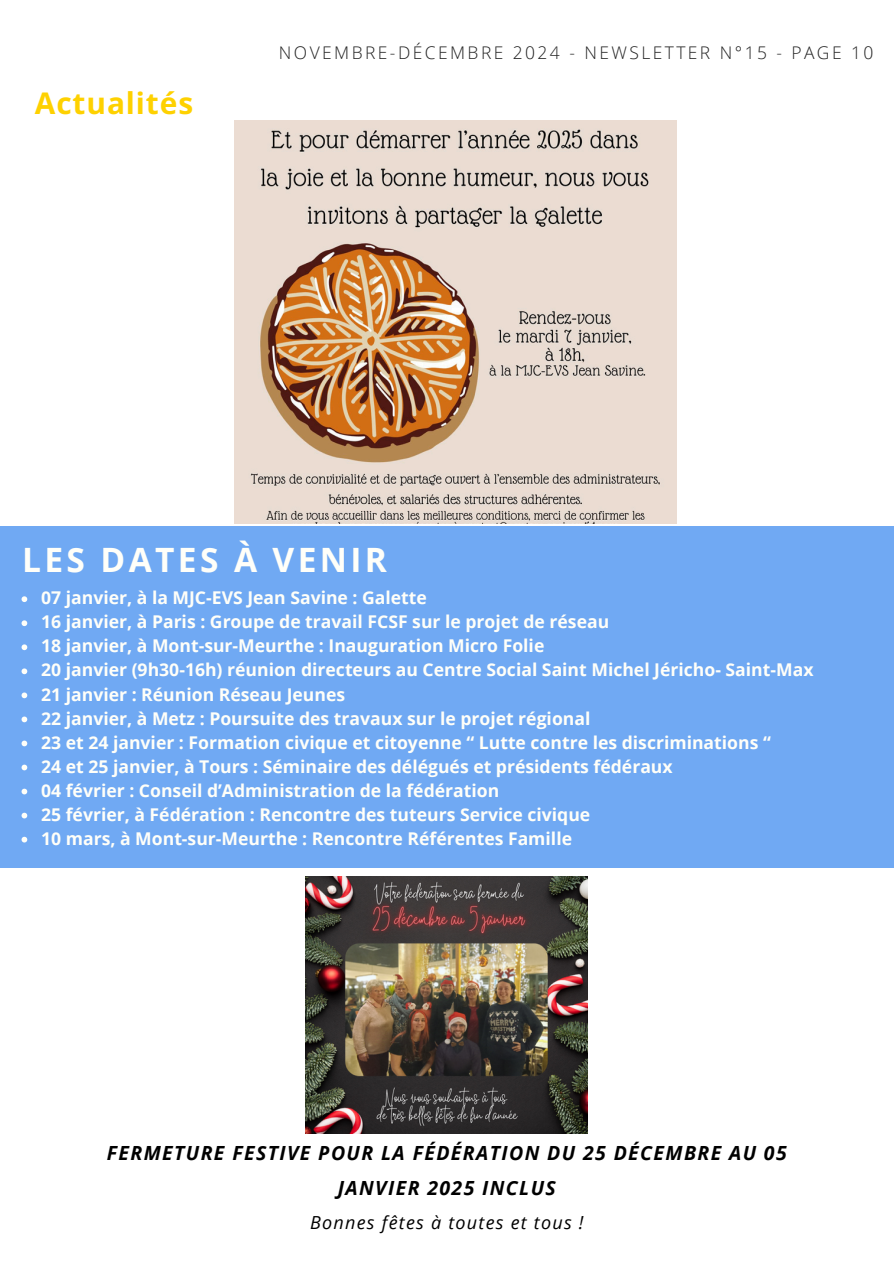
<style>
.page{position:relative;width:894px;height:1264px;background:#fff}
.page>*{position:absolute;margin:0;border:0;box-sizing:border-box;transform-origin:0 0}
.t1{font:700 33.45px "Open Sans";letter-spacing:.1em;color:#fffff9}
.t2{font:700 29.85px "Open Sans";letter-spacing:.03em;color:#fed100}
.t3{font:italic 700 19.5px/34.8px "Open Sans";letter-spacing:.07em;color:#000;text-align:center}
.t4{font:italic 18px "Open Sans";letter-spacing:.07em;color:#000}
.t5{font:700 17.55px "Open Sans";color:#fffff9}
.t6{font:300 17.4px "Open Sans";letter-spacing:.14em;color:#222}
</style>
<div class="page">
<img style="left:234px;top:121px;width:442px;height:402px">
<div style="left:0;top:526px;width:893px;height:341px;background:#70a9f3"></div>
<img style="left:305px;top:876px;width:282px;height:257px">
<svg style="left:22px;top:596px;width:5px;height:6px"></svg>
<svg style="left:22px;top:620px;width:5px;height:6px"></svg>
<svg style="left:22px;top:644px;width:5px;height:6px"></svg>
<svg style="left:22px;top:668px;width:5px;height:6px"></svg>
<svg style="left:22px;top:692px;width:5px;height:6px"></svg>
<svg style="left:22px;top:716px;width:5px;height:6px"></svg>
<svg style="left:22px;top:740px;width:5px;height:6px"></svg>
<svg style="left:22px;top:764px;width:5px;height:6px"></svg>
<svg style="left:22px;top:788px;width:5px;height:6px"></svg>
<svg style="left:22px;top:812px;width:5px;height:6px"></svg>
<svg style="left:22px;top:836px;width:5px;height:6px"></svg>
<p class="t2" style="left:35px;top:82px;width:160px">Actualités</p>
<h2 class="t6" style="left:279px;top:40px;width:595px">NOVEMBRE-DÉCEMBRE 2024 - NEWSLETTER N°15 - PAGE 10</h2>
<p class="t1" style="left:22px;top:536px;width:366px">LES DATES À VENIR</p>
<p class="t5" style="left:41px;top:585px;width:387px">07 janvier, à la MJC-EVS Jean Savine : Galette</p>
<p class="t5" style="left:41px;top:609px;width:569px">16 janvier, à Paris : Groupe de travail FCSF sur le projet de réseau</p>
<p class="t5" style="left:41px;top:633px;width:504px">18 janvier, à Mont-sur-Meurthe : Inauguration Micro Folie</p>
<p class="t5" style="left:41px;top:657px;width:773px">20 janvier (9h30-16h) réunion directeurs au Centre Social Saint Michel Jéricho- Saint-Max</p>
<p class="t5" style="left:41px;top:681px;width:305px">21 janvier : Réunion Réseau Jeunes</p>
<p class="t5" style="left:41px;top:705px;width:550px">22 janvier, à Metz : Poursuite des travaux sur le projet régional</p>
<p class="t5" style="left:41px;top:730px;width:731px">23 et 24 janvier : Formation civique et citoyenne “ Lutte contre les discriminations “</p>
<p class="t5" style="left:41px;top:754px;width:633px">24 et 25 janvier, à Tours : Séminaire des délégués et présidents fédéraux</p>
<p class="t5" style="left:41px;top:778px;width:459px">04 février : Conseil d’Administration de la fédération</p>
<p class="t5" style="left:41px;top:802px;width:550px">25 février, à Fédération : Rencontre des tuteurs Service civique</p>
<p class="t5" style="left:41px;top:826px;width:532px">10 mars, à Mont-sur-Meurthe : Rencontre Référentes Famille</p>
<p class="t3" style="left:107px;top:1135px;width:681px">FERMETURE FESTIVE POUR LA FÉDÉRATION DU 25 DÉCEMBRE AU 05<br>JANVIER 2025 INCLUS</p>
<p class="t4" style="left:310px;top:1209px;width:275px">Bonnes fêtes à toutes et tous !</p>
</div>
